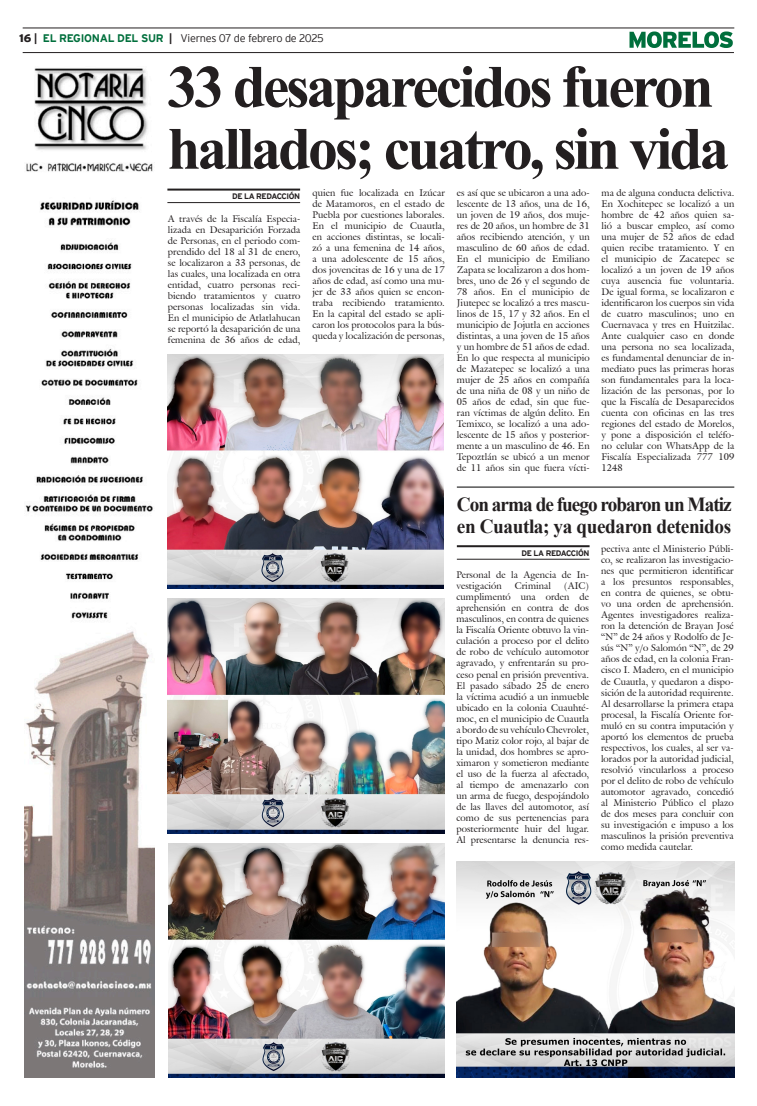
<style>
.page{position:relative;width:757px;height:1106px;background:#fff}
.page>*{position:absolute;margin:0;border:0;box-sizing:border-box;transform-origin:0 0}
.Cabeza_01{font:700 60px/62px "Times New Roman";letter-spacing:-.05em;color:#231f20}
.Cabeza_03{font:700 20px/22px "Times New Roman";letter-spacing:-.03em;color:#231f20;scale:.96 1}
.t1{font:300 11px "Interstate";letter-spacing:-.03em;color:#231f20}
.t2{font:9.5px/11px "Galliard IT Cby BT";letter-spacing:.01em;color:#231f20;text-align:justify}
.t3{font:700 8px "Interstate";letter-spacing:-.05em;color:#231f20}
.s1{font-weight:900}
.s2{font-weight:700}
.s3{font-weight:700;color:#006f3c}
</style>
<div class="page">
<hr style="left:23px;top:28px;width:711px;height:1px;background:#231f20">
<hr style="left:23px;top:52px;width:711px;height:1px;background:#231f20">
<svg style="left:629px;top:31px;width:104px;height:17px"></svg>
<hr style="left:167px;top:189px;width:133px;height:2px;background:#231f20">
<hr style="left:167px;top:202px;width:133px;height:1px;background:#231f20">
<hr style="left:457px;top:545px;width:132px;height:2px;background:#231f20">
<hr style="left:457px;top:559px;width:132px;height:1px;background:#231f20">
<hr style="left:457px;top:486px;width:277px;height:1px;background:#000">
<img style="left:456px;top:861px;width:278px;height:216px">
<img style="left:169px;top:843px;width:276px;height:234px">
<img style="left:168px;top:598px;width:277px;height:235px">
<img style="left:167px;top:354px;width:276px;height:234px">
<img style="left:25px;top:68px;width:129px;height:1009px">
<p class="t1" style="left:19px;top:32px;width:306px"><span class="s1">16</span> <span class="s2">|</span> <span class="s3">EL REGIONAL DEL SUR</span> <span class="s2">|</span> Viernes 07 de febrero de 2025</p>
<p class="Cabeza_01" style="left:167px;top:54px;width:563px">33 desaparecidos fueron hallados; cuatro, sin vida</p>
<p class="t3" style="left:232px;top:192px;width:69px">DE LA REDACCIÓN</p>
<p class="t2" style="left:457px;top:187px;width:134px">es así que se ubicaron a una ado&shy;lescente de 13 años, una de 16, un joven de 19 años, dos muje&shy;res de 20 años, un hombre de 31 años recibiendo atención, y un masculino de 60 años de edad.<br>En el municipio de Emiliano Zapata se localizaron a dos hom&shy;bres, uno de 26 y el segundo de 78 años. En el municipio de Jiutepec se localizó a tres mascu&shy;linos de 15, 17 y 32 años. En el municipio de Jojutla en acciones distintas, a una joven de 15 años y un hombre de 51 años de edad.<br>En lo que respecta al municipio de Mazatepec se localizó a una mujer de 25 años en compañía de una niña de 08 y un niño de 05 años de edad, sin que fue&shy;ran víctimas de algún delito. En Temixco, se localizó a una ado&shy;lescente de 15 años y posterior&shy;mente a un masculino de 46. En Tepoztlán se ubicó a un menor de 11 años sin que fuera vícti-</p>
<p class="t2" style="left:601px;top:187px;width:134px">ma de alguna conducta delictiva.<br>En Xochitepec se localizó a un hombre de 42 años quien sa&shy;lió a buscar empleo, así como una mujer de 52 años de edad quien recibe tratamiento. Y en el municipio de Zacatepec se localizó a un joven de 19 años cuya ausencia fue voluntaria.<br>De igual forma, se localizaron e identificaron los cuerpos sin vida de cuatro masculinos; uno en Cuernavaca y tres en Huitzilac.<br>Ante cualquier caso en donde una persona no sea localizada, es fundamental denunciar de in&shy;mediato pues las primeras horas son fundamentales para la loca&shy;lización de las personas, por lo que la Fiscalía de Desaparecidos cuenta con oficinas en las tres regiones del estado de Morelos, y pone a disposición el teléfo&shy;no celular con WhatsApp de la Fiscalía Especializada 777 109<br>1248</p>
<p class="Cabeza_03" style="left:457px;top:492px;width:288px">Con arma de fuego robaron un Matiz en Cuautla; ya quedaron detenidos</p>
<p class="t3" style="left:522px;top:548px;width:69px">DE LA REDACCIÓN</p>
<p class="t2" style="left:312px;top:187px;width:134px">quien fue localizada en Izúcar de Matamoros, en el estado de Puebla por cuestiones laborales.<br>En el municipio de Cuautla, en acciones distintas, se locali&shy;zó a una femenina de 14 años, a una adolescente de 15 años, dos jovencitas de 16 y una de 17 años de edad, así como una mu&shy;jer de 33 años quien se encon&shy;traba recibiendo tratamiento.<br>En la capital del estado se apli&shy;caron los protocolos para la bús&shy;queda y localización de personas,</p>
<p class="t2" style="left:168px;top:213px;width:134px">A través de la Fiscalía Especia&shy;lizada en Desaparición Forzada de Personas, en el periodo com&shy;prendido del 18 al 31 de enero, se localizaron a 33 personas, de las cuales, una localizada en otra entidad, cuatro personas reci&shy;biendo tratamientos y cuatro personas localizadas sin vida.<br>En el municipio de Atlatlahucan se reportó la desaparición de una femenina de 36 años de edad,</p>
<p class="t2" style="left:601px;top:543px;width:134px">pectiva ante el Ministerio Públi&shy;co, se realizaron las investigacio&shy;nes que permitieron identificar a los presuntos responsables, en contra de quienes, se obtu&shy;vo una orden de aprehensión.<br>Agentes investigadores realiza&shy;ron la detención de Brayan José “N” de 24 años y Rodolfo de Je&shy;sús “N” y/o Salomón “N”, de 29 años de edad, en la colonia Fran&shy;cisco I. Madero, en el municipio de Cuautla, y quedaron a dispo&shy;sición de la autoridad requirente.<br>Al desarrollarse la primera etapa procesal, la Fiscalía Oriente for&shy;muló en su contra imputación y aportó los elementos de prueba respectivos, los cuales, al ser va&shy;lorados por la autoridad judicial, resolvió vincularloss a proceso por el delito de robo de vehículo automotor agravado, concedió al Ministerio Público el plazo de dos meses para concluir con su investigación e impuso a los masculinos la prisión preventiva como medida cautelar.</p>
<p class="t2" style="left:456px;top:569px;width:134px">Personal de la Agencia de In&shy;vestigación</p>
<p class="t2" style="left:456px;top:580px;width:134px;text-indent:108px">(AIC) cumplimentó una orden de aprehensión en contra de dos masculinos, en contra de quienes la Fiscalía Oriente obtuvo la vin&shy;culación a proceso por el delito de robo de vehículo automotor agravado, y enfrentarán su pro&shy;ceso penal en prisión preventiva.<br>El pasado sábado 25 de enero la víctima acudió a un inmueble ubicado en la colonia Cuauhté&shy;moc, en el municipio de Cuautla a bordo de su vehículo Chevrolet, tipo Matiz color rojo, al bajar de la unidad, dos hombres se apro&shy;ximaron y sometieron mediante el uso de la fuerza al afectado, al tiempo de amenazarlo con un arma de fuego, despojándolo de las llaves del automotor, así como de sus pertenencias para posteriormente huir del lugar.<br>Al presentarse la denuncia res-</p>
<p class="t2" style="left:515px;top:580px;width:38px">Criminal</p>
</div>
